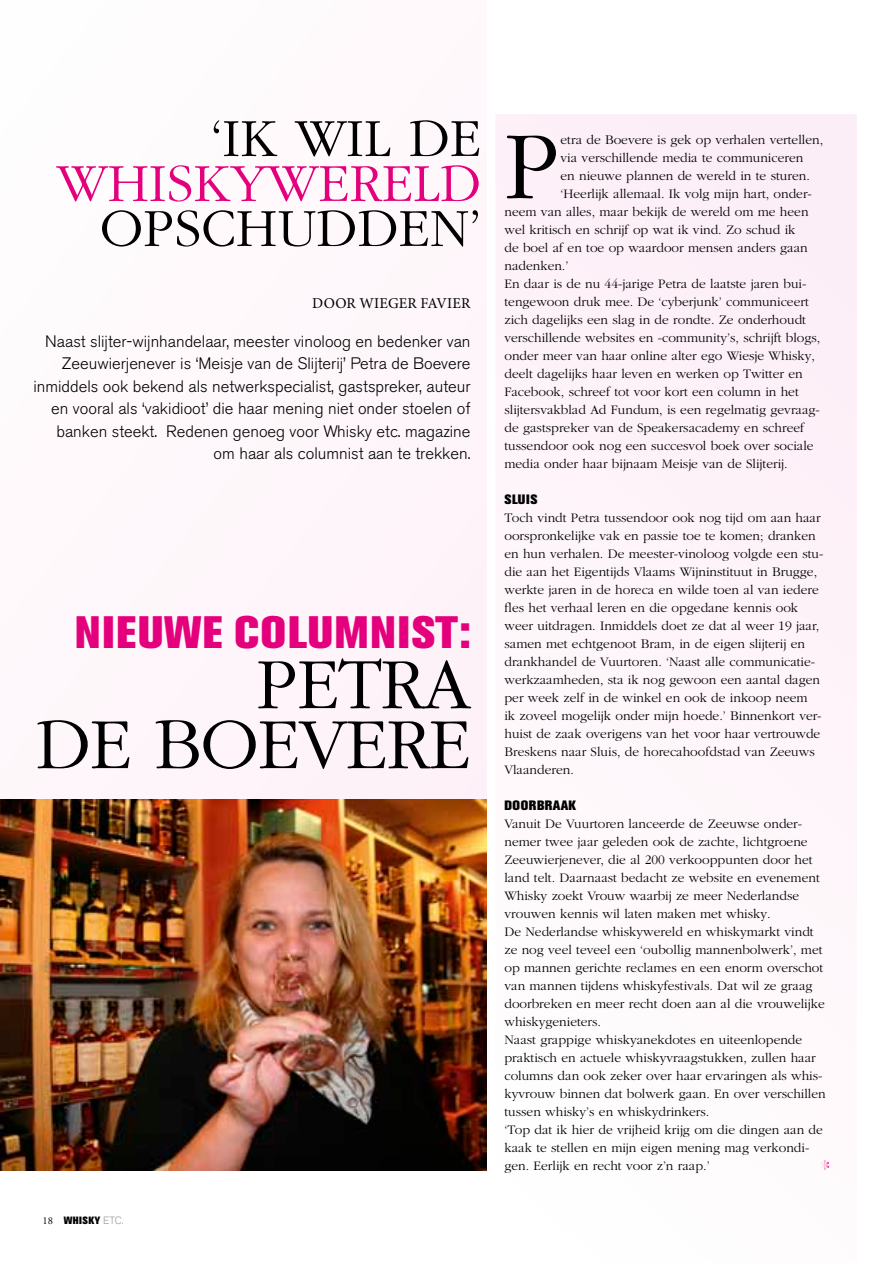
<style>
.page{position:relative;width:893px;height:1263px;background:#fff}
.page>*{position:absolute;margin:0;border:0;box-sizing:border-box;transform-origin:0 0}
.t1{font:300 100.2px "Garamond";color:#000}
.t2{font:300 75px/60px "Garamond";letter-spacing:-.015em;color:#000;text-align:right}
.t3{font:300 55.8px "Garamond";color:#000}
.t4{font:300 55.8px "Garamond";color:#e4007c}
.t5{font:800 45px "Akzidenz Grotesk BE";letter-spacing:.04em;color:#e4007c}
.t6{font:300 16.5px/22.5px "Akzidenz Grotesk BE";color:#000;text-align:right}
.t7{font:15px "Minion Pro";letter-spacing:.01em;color:#000}
.t8{font:300 13.5px/18px "Garamond";color:#000}
.t9{font:800 13.5px "Akzidenz Grotesk BE";letter-spacing:.04em;color:#000}
.t10{font:800 10.5px "Akzidenz Grotesk BE";letter-spacing:.04em;color:#000}
.s1{font-family:"Adobe Garamond";font-weight:400}
.s2{font-weight:300;color:#9b9c9c}
</style>
<div class="page">
<div style="left:0;top:0;width:486px;height:1170px;background:#fef7fb"></div>
<div style="left:496px;top:114px;width:361px;height:1054px;background:#fef5fa"></div>
<svg style="left:820px;top:1160px;width:9px;height:10px"></svg>
<img style="left:0;top:799px;width:486px;height:371px">
<h3 class="t3" style="left:210px;top:109px;width:272px">‘IK WIL DE</h3>
<h3 class="t4" style="left:56px;top:154px;width:426px">WHISKYWERELD</h3>
<h3 class="t3" style="left:100px;top:199px;width:383px">OPSCHUDDEN’</h3>
<p class="t7" style="left:312px;top:293px;width:160px">DOOR WIEGER FAVIER</p>
<p class="t6" style="left:33px;top:330px;width:439px">Naast slijter-wijnhandelaar, meester vinoloog en bedenker van Zeeuwierjenever is ‘Meisje van de Slijterij’ Petra de Boevere inmiddels ook bekend als netwerkspecialist, gastspreker, auteur en vooral als ‘vakidioot’ die haar mening niet onder stoelen of banken steekt. Redenen genoeg voor Whisky etc. magazine om haar als columnist aan te trekken.</p>
<h3 class="t5" style="left:75px;top:606px;width:397px">NIEUWE COLUMNIST:</h3>
<h2 class="t2" style="left:36px;top:656px;width:437px">PETRA<br>DE BOEVERE</h2>
<p class="t10" style="left:43px;top:1214px;width:82px"><span class="s1">18</span> WHISKY <span class="s2">ETC.</span></p>
<h1 class="t1" style="left:504px;top:114px;width:58px">P</h1>
<p class="t8" style="left:561px;top:131px;width:264px">etra de Boevere is gek op verhalen vertellen,</p>
<p class="t8" style="left:561px;top:149px;width:244px">via verschillende media te communiceren</p>
<p class="t8" style="left:561px;top:167px;width:251px">en nieuwe plannen de wereld in te sturen.</p>
<p class="t8" style="left:561px;top:185px;width:253px">‘Heerlijk allemaal. Ik volg mijn hart, onder-</p>
<p class="t8" style="left:504px;top:203px;width:306px">neem van alles, maar bekijk de wereld om me heen</p>
<p class="t8" style="left:504px;top:221px;width:293px">wel kritisch en schrijf op wat ik vind. Zo schud ik</p>
<p class="t8" style="left:504px;top:239px;width:305px">de boel af en toe op waardoor mensen anders gaan</p>
<p class="t8" style="left:504px;top:257px;width:65px">nadenken.’</p>
<p class="t8" style="left:504px;top:275px;width:303px">En daar is de nu 44-jarige Petra de laatste jaren bui-</p>
<p class="t8" style="left:504px;top:293px;width:306px">tengewoon druk mee. De ‘cyberjunk’ communiceert</p>
<p class="t8" style="left:504px;top:311px;width:303px">zich dagelijks een slag in de rondte. Ze onderhoudt</p>
<p class="t8" style="left:504px;top:329px;width:317px">verschillende websites en -community’s, schrijft blogs,</p>
<p class="t8" style="left:504px;top:347px;width:312px">onder meer van haar online alter ego Wiesje Whisky,</p>
<p class="t8" style="left:504px;top:365px;width:300px">deelt dagelijks haar leven en werken op Twitter en</p>
<p class="t8" style="left:504px;top:383px;width:296px">Facebook, schreef tot voor kort een column in het</p>
<p class="t8" style="left:504px;top:401px;width:317px">slijtersvakblad Ad Fundum, is een regelmatig gevraag-</p>
<p class="t8" style="left:504px;top:419px;width:301px">de gastspreker van de Speakersacademy en schreef</p>
<p class="t8" style="left:504px;top:437px;width:311px">tussendoor ook nog een succesvol boek over sociale</p>
<p class="t8" style="left:504px;top:455px;width:285px">media onder haar bijnaam Meisje van de Slijterij.</p>
<p class="t9" style="left:504px;top:491px;width:34px">SLUIS</p>
<p class="t8" style="left:504px;top:509px;width:320px">Toch vindt Petra tussendoor ook nog tijd om aan haar oorspronkelijke vak en passie toe te komen; dranken en hun verhalen. De meester-vinoloog volgde een stu&shy;die aan het Eigentijds Vlaams Wijninstituut in Brugge, werkte jaren in de horeca en wilde toen al van iedere fles het verhaal leren en die opgedane kennis ook weer uitdragen. Inmiddels doet ze dat al weer 19 jaar, samen met echtgenoot Bram, in de eigen slijterij en drankhandel de Vuurtoren. ‘Naast alle communicatie&shy;werkzaamheden, sta ik nog gewoon een aantal dagen per week zelf in de winkel en ook de inkoop neem<br>ik zoveel mogelijk onder mijn hoede.’ Binnenkort ver&shy;huist de zaak overigens van het voor haar vertrouwde Breskens naar Sluis, de horecahoofdstad van Zeeuws Vlaanderen.</p>
<p class="t9" style="left:504px;top:797px;width:73px">DOORBRAAK</p>
<p class="t8" style="left:504px;top:815px;width:323px">Vanuit De Vuurtoren lanceerde de Zeeuwse onder&shy;nemer twee jaar geleden ook de zachte, lichtgroene Zeeuwierjenever, die al 200 verkooppunten door het land telt. Daarnaast bedacht ze website en evenement Whisky zoekt Vrouw waarbij ze meer Nederlandse vrouwen kennis wil laten maken met whisky.<br>De Nederlandse whiskywereld en whiskymarkt vindt ze nog veel teveel een ‘oubollig mannenbolwerk’, met op mannen gerichte reclames en een enorm overschot van mannen tijdens whiskyfestivals. Dat wil ze graag doorbreken en meer recht doen aan al die vrouwelijke whiskygenieters.<br>Naast grappige whiskyanekdotes en uiteenlopende praktisch en actuele whiskyvraagstukken, zullen haar columns dan ook zeker over haar ervaringen als whis&shy;kyvrouw binnen dat bolwerk gaan. En over verschillen tussen whisky’s en whiskydrinkers.<br>‘Top dat ik hier de vrijheid krijg om die dingen aan de kaak te stellen en mijn eigen mening mag verkondi&shy;gen. Eerlijk en recht voor z’n raap.’</p>
</div>
